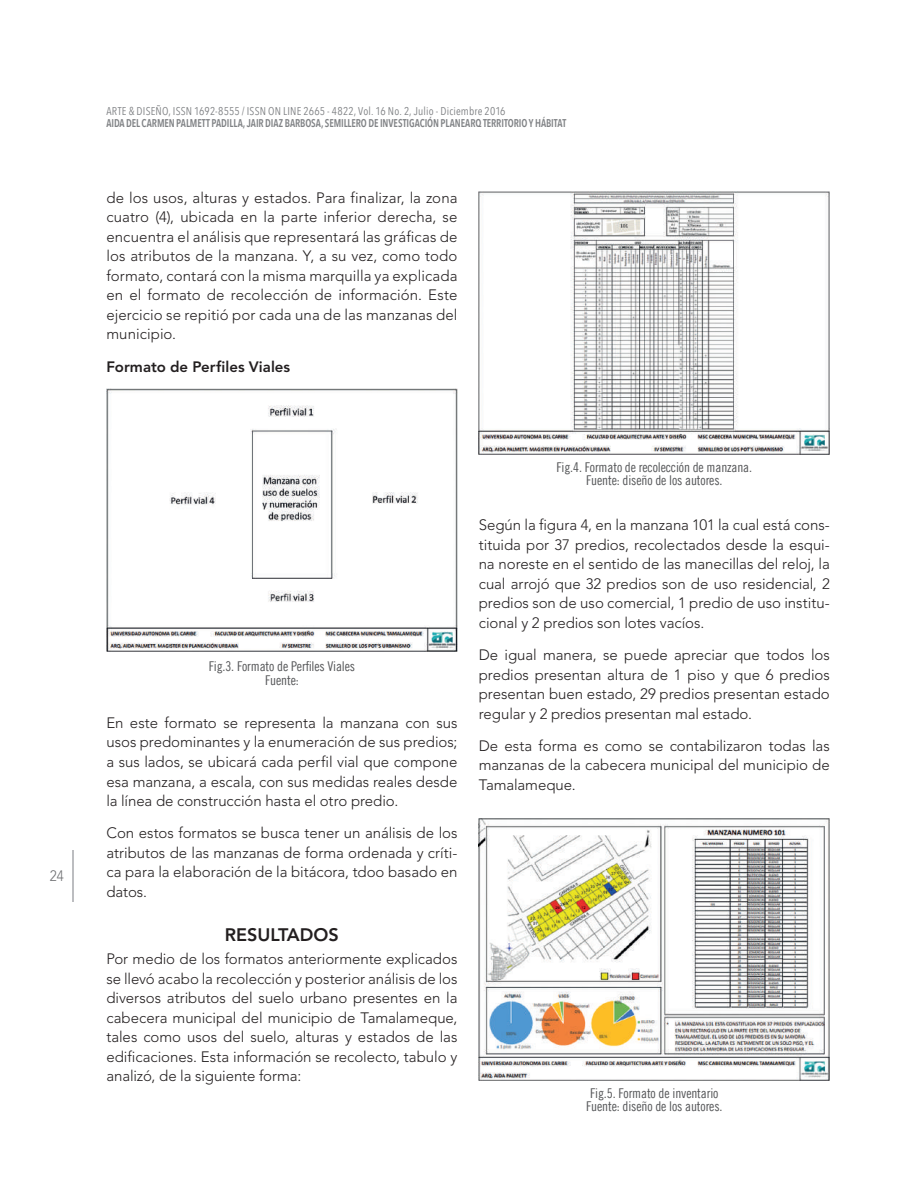
<style>
.page{position:relative;width:915px;height:1191px;background:#fff}
.page>*{position:absolute;margin:0;border:0;box-sizing:border-box;transform-origin:0 0}
.t1{font:800 18px "Avenir LT Std";color:#231f20}
.t2{font:300 15px/19.5px "Avenir LT Std";color:#231f20;text-align:justify}
.t3{font:800 15px "Avenir LT Std";color:#231f20}
.t4{font:300 15px "Avenir LT Std";color:#6c6d70;scale:.9 1}
.t5{font:13.5px/13.5px "Trade Gothic LT Com Cn 18";letter-spacing:-.01em;color:#57585a;text-align:center}
.t6{font:600 11.25px "Avenir Next Condensed";letter-spacing:-.01em;color:#808285;scale:.9 1}
.t7{font:11.25px "Avenir Next Condensed";letter-spacing:.015em;color:#808285}
</style>
<div class="page">
<hr style="left:72px;top:850px;width:2px;height:51px;background:#bcbdc0">
<img style="left:478px;top:191px;width:351px;height:263px">
<img style="left:478px;top:819px;width:351px;height:261px">
<img style="left:106px;top:389px;width:351px;height:263px">
<p class="t4" style="left:50px;top:867px;width:17px">24</p>
<p class="t7" style="left:106px;top:102px;width:400px">ARTE &amp; DISEÑO, ISSN 1692-8555 / ISSN ON LINE 2665 - 4822, Vol. 16 No. 2, Julio - Diciembre 2016</p>
<p class="t6" style="left:106px;top:114px;width:512px">AIDA DEL CARMEN PALMETT PADILLA, JAIR DIAZ BARBOSA, SEMILLERO DE INVESTIGACIÓN PLANEARQ TERRITORIO Y HÁBITAT</p>
<p class="t2" style="left:106px;top:188px;width:352px">de los usos, alturas y estados. Para finalizar, la zona cuatro (4), ubicada en la parte inferior derecha, se encuentra el análisis que representará las gráficas de los atributos de la manzana. Y, a su vez, como todo formato, contará con la misma marquilla ya explicada en el formato de recolección de información. Este ejercicio se repitió por cada una de las manzanas del municipio.</p>
<p class="t3" style="left:106px;top:357px;width:185px">Formato de Perfiles Viales</p>
<p class="t5" style="left:209px;top:659px;width:148px">Fig.3. Formato de Perfiles Viales<br>Fuente:</p>
<p class="t2" style="left:106px;top:713px;width:352px">En este formato se representa la manzana con sus usos predominantes y la enumeración de sus predios; a sus lados, se ubicará cada perfil vial que compone esa manzana, a escala, con sus medidas reales desde la línea de construcción hasta el otro predio.</p>
<p class="t2" style="left:106px;top:823px;width:352px">Con estos formatos se busca tener un análisis de los atributos de las manzanas de forma ordenada y críti&shy;ca para la elaboración de la bitácora, tdoo basado en datos.</p>
<p class="t1" style="left:225px;top:923px;width:116px">RESULTADOS</p>
<p class="t2" style="left:106px;top:949px;width:352px">Por medio de los formatos anteriormente explicados se llevó acabo la recolección y posterior análisis de los diversos atributos del suelo urbano presentes en la cabecera municipal del municipio de Tamalameque, tales como usos del suelo, alturas y estados de las edificaciones. Esta información se recolecto, tabulo y analizó, de la siguiente forma:</p>
<p class="t5" style="left:556px;top:460px;width:197px">Fig.4. Formato de recolección de manzana.<br>Fuente: diseño de los autores.</p>
<p class="t2" style="left:478px;top:515px;width:352px">Según la figura 4, en la manzana 101 la cual está cons&shy;tituida por 37 predios, recolectados desde la esqui&shy;na noreste en el sentido de las manecillas del reloj, la cual arrojó que 32 predios son de uso residencial, 2 predios son de uso comercial, 1 predio de uso institu&shy;cional y 2 predios son lotes vacíos.</p>
<p class="t2" style="left:478px;top:645px;width:352px">De igual manera, se puede apreciar que todos los predios presentan altura de 1 piso y que 6 predios presentan buen estado, 29 predios presentan estado regular y 2 predios presentan mal estado.</p>
<p class="t2" style="left:478px;top:736px;width:352px">De esta forma es como se contabilizaron todas las manzanas de la cabecera municipal del municipio de Tamalameque.</p>
<p class="t5" style="left:586px;top:1086px;width:138px;text-align:left">Fig.5. Formato de inventario<br>Fuente: diseño de los autores.</p>
</div>
